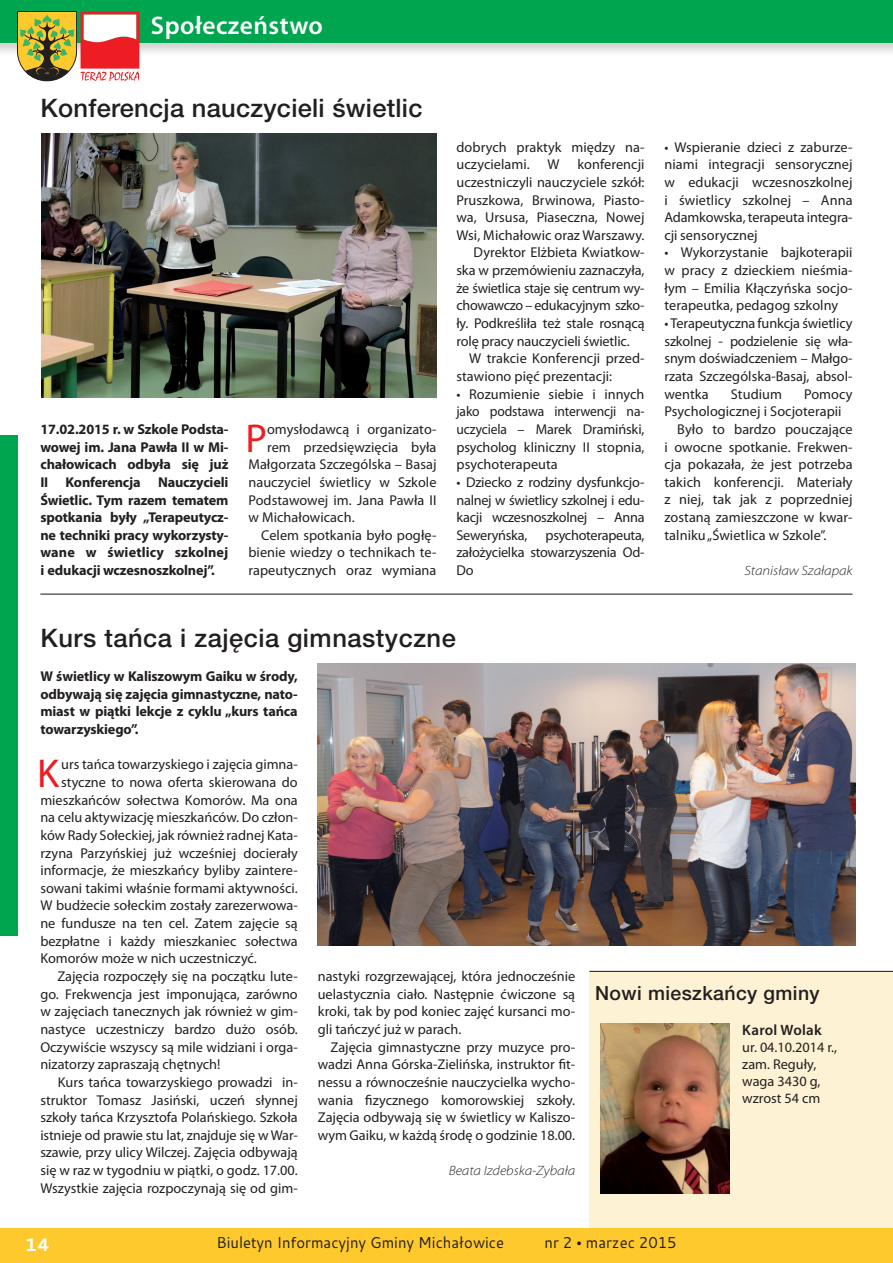
<style>
.page{position:relative;width:893px;height:1263px;background:#fff}
.page>*{position:absolute;margin:0;border:0;box-sizing:border-box;transform-origin:0 0}
.t1{font:40.5px "Myriad Pro";color:#ee1d23}
.t2{font:500 25.5px "Helvetica Neue LT Pro";letter-spacing:.01em;color:#231f20}
.t3{font:600 25.5px "Myriad Pro";letter-spacing:.02em;color:#fff}
.t4{font:500 19.5px "Helvetica Neue LT Pro";letter-spacing:.02em;color:#231f20}
.t5{font:700 18px "Cantarell";color:#fff}
.t6{font:15.75px "Cantarell";color:#231f20;scale:.94 1}
.t7{font:600 15px "Myriad Pro";letter-spacing:.02em;color:#231f20}
.t8{font:14.25px/17.7px "Myriad Pro";color:#231f20;text-align:justify}
.t9{font:700 14.25px/17.7px "Myriad Pro";letter-spacing:-.01em;color:#231f20;text-align:justify}
.t10{font:14.25px "Myriad Pro";letter-spacing:-.02em;color:#231f20}
.t11{font:italic 300 semi-expanded 13.5px "Myriad Pro";color:#231f20}
</style>
<div class="page">
<div style="left:589px;top:972px;width:304px;height:291px;background:#fef2d4"></div>
<img style="left:600px;top:1024px;width:129px;height:169px">
<hr style="left:589px;top:971px;width:304px;height:1px;background:#231f20">
<div style="left:0;top:1228px;width:893px;height:35px;background:#fec92d"></div>
<div style="left:0;top:0;width:893px;height:58px;background:#231f20;opacity:.21"></div>
<div style="left:0;top:0;width:893px;height:43px;background:#00a54f"></div>
<svg style="left:17px;top:11px;width:122px;height:70px;background:#cc9567"></svg>
<div style="left:0;top:435px;width:17px;height:501px;background:#00a54f"></div>
<img style="left:318px;top:663px;width:538px;height:283px">
<hr style="left:40px;top:594px;width:813px;height:1px;background:#231f20">
<img style="left:42px;top:134px;width:394px;height:263px">
<h2 class="t3" style="left:151px;top:11px;width:174px">Społeczeństwo</h2>
<h2 class="t2" style="left:40px;top:93px;width:384px">Konferencja nauczycieli świetlic</h2>
<p class="t9" style="left:40px;top:420px;width:190px">17.02.2015 r. w Szkole Podsta&shy;wowej im. Jana Pawła II w Mi&shy;chałowicach odbyła się już II Konferencja Nauczycieli Świetlic. Tym razem tematem spotkania były „Terapeutycz&shy;ne techniki pracy wykorzysty&shy;wane w świetlicy szkolnej i edukacji wczesnoszkolnej”.</p>
<h1 class="t1" style="left:245px;top:416px;width:23px">P</h1>
<p class="t8" style="left:267px;top:421px;width:171px">omysłodawcą i organizato-</p>
<p class="t8" style="left:267px;top:438px;width:171px">rem przedsięwzięcia była</p>
<p class="t8" style="left:248px;top:456px;width:190px">Małgorzata Szczególska – Basaj</p>
<p class="t8" style="left:248px;top:473px;width:190px">nauczyciel świetlicy w Szkole</p>
<p class="t8" style="left:248px;top:491px;width:190px">Podstawowej im. Jana Pawła II</p>
<p class="t8" style="left:248px;top:509px;width:108px">w Michałowicach.</p>
<p class="t8" style="left:261px;top:526px;width:177px">Celem spotkania było pogłę-</p>
<p class="t8" style="left:248px;top:544px;width:190px">bienie wiedzy o technikach te-</p>
<p class="t8" style="left:248px;top:562px;width:190px">rapeutycznych oraz wymiana</p>
<p class="t8" style="left:456px;top:138px;width:190px">dobrych praktyk między na&shy;uczycielami. W</p>
<p class="t8" style="left:577px;top:156px;width:68px">konferencji</p>
<p class="t8" style="left:456px;top:173px;width:190px">uczestniczyli nauczyciele szkół:</p>
<p class="t8" style="left:456px;top:191px;width:190px">Pruszkowa, Brwinowa, Piasto-</p>
<p class="t8" style="left:456px;top:209px;width:190px">wa, Ursusa, Piaseczna, Nowej</p>
<p class="t8" style="left:456px;top:226px;width:190px">Wsi, Michałowic oraz Warszawy.</p>
<p class="t8" style="left:474px;top:244px;width:172px">Dyrektor Elżbieta Kwiatkow-</p>
<p class="t8" style="left:456px;top:262px;width:190px">ska w przemówieniu zaznaczyła,</p>
<p class="t10" style="left:456px;top:280px;width:190px">że świetlica staje się centrum wy-</p>
<p class="t10" style="left:456px;top:298px;width:190px">chowawczo – edukacyjnym szko-</p>
<p class="t8" style="left:456px;top:315px;width:190px">ły. Podkreśliła też stale rosnącą</p>
<p class="t8" style="left:456px;top:332px;width:175px">rolę pracy nauczycieli świetlic.</p>
<p class="t8" style="left:469px;top:350px;width:177px">W trakcie Konferencji przed-</p>
<p class="t8" style="left:456px;top:368px;width:157px">stawiono pięć prezentacji:</p>
<p class="t8" style="left:456px;top:385px;width:190px">• Rozumienie siebie i innych jako podstawa interwencji na&shy;uczyciela – Marek Dramiński, psycholog kliniczny II stopnia, psychoterapeuta</p>
<p class="t8" style="left:456px;top:473px;width:190px">• Dziecko z rodziny dysfunkcjo&shy;nalnej w świetlicy szkolnej i edu&shy;kacji wczesnoszkolnej – Anna Seweryńska,</p>
<p class="t8" style="left:456px;top:526px;width:190px;text-indent:89px">psychoterapeuta, założycielka stowarzyszenia Od-Do</p>
<h2 class="t2" style="left:40px;top:622px;width:417px">Kurs tańca i zajęcia gimnastyczne</h2>
<p class="t8" style="left:664px;top:138px;width:190px">• Wspieranie dzieci z zaburze&shy;niami integracji sensorycznej w edukacji wczesnoszkolnej i świetlicy szkolnej – Anna Adamkowska, terapeuta integra&shy;cji sensorycznej</p>
<p class="t8" style="left:664px;top:244px;width:190px">• Wykorzystanie bajkoterapii w pracy z dzieckiem nieśmia&shy;łym – Emilia Kłączyńska socjo&shy;terapeutka, pedagog szkolny</p>
<p class="t8" style="left:664px;top:315px;width:190px">• Terapeutyczna funkcja świetlicy szkolnej - podzielenie się wła&shy;snym doświadczeniem – Małgo&shy;rzata Szczególska-Basaj, absol&shy;wentka</p>
<p class="t8" style="left:731px;top:385px;width:53px">Studium</p>
<p class="t8" style="left:804px;top:385px;width:50px">Pomocy</p>
<p class="t8" style="left:664px;top:403px;width:179px">Psychologicznej i Socjoterapii</p>
<p class="t8" style="left:677px;top:421px;width:177px">Było to bardzo pouczające</p>
<p class="t8" style="left:664px;top:438px;width:190px">i owocne spotkanie. Frekwen-</p>
<p class="t8" style="left:664px;top:456px;width:190px">cja pokazała, że jest potrzeba</p>
<p class="t8" style="left:664px;top:473px;width:190px">takich konferencji. Materiały</p>
<p class="t8" style="left:664px;top:491px;width:190px">z niej, tak jak z poprzedniej</p>
<p class="t8" style="left:664px;top:509px;width:190px">zostaną zamieszczone w kwar-</p>
<p class="t8" style="left:664px;top:526px;width:163px">talniku „Świetlica w Szkole”.</p>
<p class="t11" style="left:744px;top:563px;width:110px">Stanisław Szałapak</p>
<p class="t9" style="left:40px;top:667px;width:259px">W świetlicy w Kaliszowym Gaiku w środy, odbywają się zajęcia gimnastyczne, nato&shy;miast w piątki lekcje z cyklu „kurs tańca towarzyskiego”.</p>
<h1 class="t1" style="left:37px;top:751px;width:23px">K</h1>
<p class="t8" style="left:61px;top:756px;width:238px">urs tańca towarzyskiego i zajęcia gimna-</p>
<p class="t8" style="left:61px;top:773px;width:238px">styczne to nowa oferta skierowana do</p>
<p class="t8" style="left:40px;top:791px;width:259px">mieszkańców sołectwa Komorów. Ma ona</p>
<p class="t8" style="left:40px;top:809px;width:259px">na celu aktywizację mieszkańców. Do człon-</p>
<p class="t8" style="left:40px;top:826px;width:259px">ków Rady Sołeckiej, jak również radnej Kata-</p>
<p class="t8" style="left:40px;top:844px;width:259px">rzyna Parzyńskiej już wcześniej docierały</p>
<p class="t8" style="left:40px;top:862px;width:259px">informacje, że mieszkańcy byliby zaintere-</p>
<p class="t8" style="left:40px;top:879px;width:259px">sowani takimi właśnie formami aktywności.</p>
<p class="t8" style="left:40px;top:897px;width:259px">W budżecie sołeckim zostały zarezerwowa-</p>
<p class="t8" style="left:40px;top:915px;width:259px">ne fundusze na ten cel. Zatem zajęcie są</p>
<p class="t8" style="left:40px;top:932px;width:259px">bezpłatne i każdy mieszkaniec sołectwa</p>
<p class="t8" style="left:40px;top:950px;width:218px">Komorów może w nich uczestniczyć.</p>
<p class="t8" style="left:57px;top:968px;width:242px">Zajęcia rozpoczęły się na początku lute-</p>
<p class="t8" style="left:40px;top:985px;width:259px">go. Frekwencja jest imponująca, zarówno</p>
<p class="t8" style="left:40px;top:1003px;width:259px">w zajęciach tanecznych jak również w gim-</p>
<p class="t8" style="left:40px;top:1020px;width:259px">nastyce uczestniczy bardzo dużo osób.</p>
<p class="t8" style="left:40px;top:1038px;width:259px">Oczywiście wszyscy są mile widziani i orga-</p>
<p class="t8" style="left:40px;top:1056px;width:182px">nizatorzy zapraszają chętnych!</p>
<p class="t8" style="left:58px;top:1073px;width:241px">Kurs tańca towarzyskiego prowadzi in-</p>
<p class="t8" style="left:40px;top:1091px;width:259px">struktor Tomasz Jasiński, uczeń słynnej</p>
<p class="t8" style="left:40px;top:1109px;width:259px">szkoły tańca Krzysztofa Polańskiego. Szkoła</p>
<p class="t8" style="left:40px;top:1126px;width:259px">istnieje od prawie stu lat, znajduje się w War-</p>
<p class="t8" style="left:40px;top:1144px;width:259px">szawie, przy ulicy Wilczej. Zajęcia odbywają</p>
<p class="t8" style="left:40px;top:1162px;width:259px">się w raz w tygodniu w piątki, o godz. 17.00.</p>
<p class="t8" style="left:40px;top:1179px;width:259px">Wszystkie zajęcia rozpoczynają się od gim-</p>
<p class="t8" style="left:318px;top:968px;width:259px">nastyki rozgrzewającej, która jednocześnie uelastycznia ciało. Następnie ćwiczone są kroki, tak by pod koniec zajęć kursanci mo&shy;gli tańczyć już w parach.</p>
<p class="t8" style="left:318px;top:1038px;width:259px;text-indent:13px">Zajęcia gimnastyczne przy muzyce pro&shy;wadzi Anna Górska-Zielińska, instruktor fit&shy;nessu a równocześnie nauczycielka wycho&shy;wania fizycznego komorowskiej szkoły.<br>Zajęcia odbywają się w świetlicy w Kaliszo&shy;wym Gaiku, w każdą środę o godzinie 18.00.</p>
<p class="t11" style="left:449px;top:1163px;width:128px">Beata Izdebska-Zybała</p>
<h3 class="t4" style="left:595px;top:981px;width:226px">Nowi mieszkańcy gminy</h3>
<p class="t7" style="left:742px;top:1022px;width:81px">Karol Wolak</p>
<p class="t8" style="left:742px;top:1039px;width:96px;line-height:17.1px;text-align:left">ur. 04.10.2014 r., zam. Reguły, waga 3430 g, wzrost 54 cm</p>
<p class="t5" style="left:24px;top:1231px;width:27px">14</p>
<p class="t6" style="left:216px;top:1232px;width:308px">Biuletyn Informacyjny Gminy Michałowice</p>
<p class="t6" style="left:545px;top:1232px;width:142px">nr 2 <sup>.</sup> marzec 2015</p>
</div>
